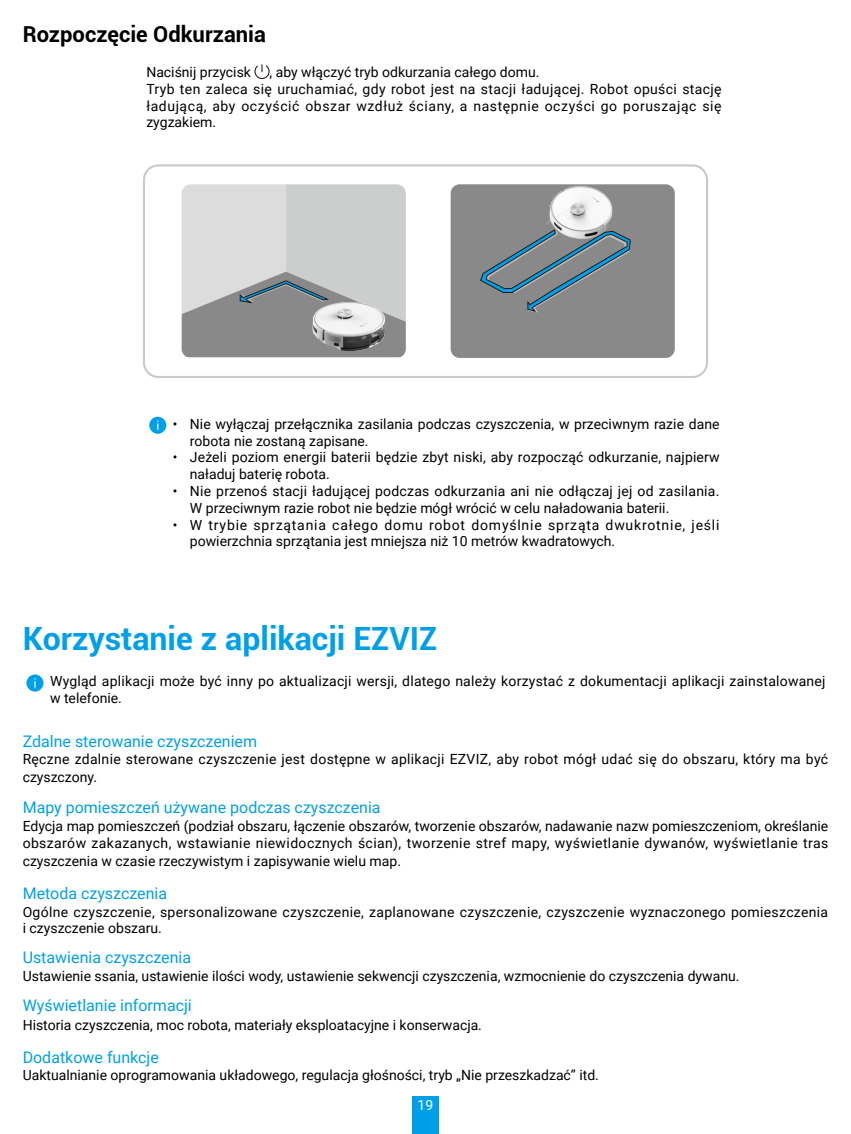
<style>
.page{position:relative;width:851px;height:1134px;background:#fff}
.page>*{position:absolute;margin:0;border:0;box-sizing:border-box;transform-origin:0 0}
.Head1{font:700 32px "Roboto";color:#00a0e9}
.Head2{font:700 22px "Roboto";color:#000}
.小标题{font:16px "Roboto";color:#00a0e9}
.t1{font:14px/16.8px "Roboto";letter-spacing:.005em;color:#000}
.t2{font:14px/16.8px "Roboto";letter-spacing:.05em;color:#000}
.t3{font:14px "Roboto";color:#fff}
</style>
<div class="page">
<div style="left:412px;top:1096px;width:27px;height:38px;background:#00a0e9"></div>
<svg style="left:254px;top:64px;width:16px;height:15px"></svg>
<div style="left:143px;top:164px;width:565px;height:214px;border:2px solid #c8c9ca;border-radius:14px"></div>
<div style="left:450px;top:184px;width:224px;height:174px;background:#898989"></div>
<svg style="left:479px;top:229px;width:151px;height:83px"></svg>
<svg style="left:182px;top:184px;width:224px;height:173px"></svg>
<img style="left:312px;top:301px;width:73px;height:50px">
<img style="left:545px;top:186px;width:67px;height:53px">
<div style="left:149px;top:417px;width:17px;height:17px;background:#00a0e9;border-radius:50%"></div>
<div style="left:26px;top:674px;width:17px;height:17px;background:#00a0e9;border-radius:50%"></div>
<svg style="left:34px;top:678px;width:2px;height:10px"></svg>
<p class="Head2" style="left:23px;top:18px;width:245px">Rozpoczęcie Odkurzania</p>
<p class="t1" style="left:146px;top:63px;width:106px">Naciśnij przycisk</p>
<p class="t1" style="left:269px;top:63px;width:271px">, aby włączyć tryb odkurzania całego domu.</p>
<p class="t1" style="left:146px;top:80px;width:576px;text-align:justify">Tryb ten zaleca się uruchamiać, gdy robot jest na stacji ładującej. Robot opuści stację ładującą, aby oczyścić obszar wzdłuż ściany, a następnie oczyści go poruszając się zygzakiem.</p>
<p class="t1" style="left:190px;top:415px;width:531px;text-indent:-17px">• Nie wyłączaj przełącznika zasilania podczas czyszczenia, w przeciwnym razie dane robota nie zostaną zapisane.</p>
<p class="t1" style="left:190px;top:448px;width:531px;text-indent:-17px">• Jeżeli poziom energii baterii będzie zbyt niski, aby rozpocząć odkurzanie, najpierw naładuj baterię robota.</p>
<p class="t1" style="left:190px;top:482px;width:531px;text-indent:-17px">• Nie przenoś stacji ładującej podczas odkurzania ani nie odłączaj jej od zasilania.<br>W przeciwnym razie robot nie będzie mógł wrócić w celu naładowania baterii.</p>
<p class="t2" style="left:190px;top:516px;width:531px;text-indent:-17px">• W trybie sprzątania całego domu robot domyślnie sprząta dwukrotnie, jeśli powierzchnia sprzątania jest mniejsza niż 10 metrów kwadratowych.</p>
<p class="Head1" style="left:23px;top:616px;width:416px">Korzystanie z aplikacji EZVIZ</p>
<p class="t1" style="left:50px;top:673px;width:776px">Wygląd aplikacji może być inny po aktualizacji wersji, dlatego należy korzystać z dokumentacji aplikacji zainstalowanej w telefonie.</p>
<p class="小标题" style="left:23px;top:730px;width:236px">Zdalne sterowanie czyszczeniem</p>
<p class="t1" style="left:23px;top:750px;width:806px;line-height:17.8px">Ręczne zdalnie sterowane czyszczenie jest dostępne w aplikacji EZVIZ, aby robot mógł udać się do obszaru, który ma być czyszczony.</p>
<p class="小标题" style="left:23px;top:796px;width:359px">Mapy pomieszczeń używane podczas czyszczenia</p>
<p class="t1" style="left:23px;top:817px;width:807px">Edycja map pomieszczeń (podział obszaru, łączenie obszarów, tworzenie obszarów, nadawanie nazw pomieszczeniom, określanie obszarów zakazanych, wstawianie niewidocznych ścian), tworzenie stref mapy, wyświetlanie dywanów, wyświetlanie tras</p>
<p class="t1" style="left:23px;top:852px;width:380px">czyszczenia w czasie rzeczywistym i zapisywanie wielu map.</p>
<p class="小标题" style="left:23px;top:882px;width:146px">Metoda czyszczenia</p>
<p class="t1" style="left:23px;top:902px;width:806px">Ogólne czyszczenie, spersonalizowane czyszczenie, zaplanowane czyszczenie, czyszczenie wyznaczonego pomieszczenia i czyszczenie obszaru.</p>
<p class="小标题" style="left:23px;top:946px;width:170px">Ustawienia czyszczenia</p>
<p class="t1" style="left:23px;top:967px;width:718px">Ustawienie ssania, ustawienie ilości wody, ustawienie sekwencji czyszczenia, wzmocnienie do czyszczenia dywanu.</p>
<p class="小标题" style="left:23px;top:993px;width:170px">Wyświetlanie informacji</p>
<p class="t1" style="left:23px;top:1016px;width:460px">Historia czyszczenia, moc robota, materiały eksploatacyjne i konserwacja.</p>
<p class="小标题" style="left:23px;top:1046px;width:138px">Dodatkowe funkcje</p>
<p class="t1" style="left:23px;top:1066px;width:577px">Uaktualnianie oprogramowania układowego, regulacja głośności, tryb „Nie przeszkadzać” itd.</p>
<p class="t3" style="left:417px;top:1095px;width:17px">19</p>
</div>
